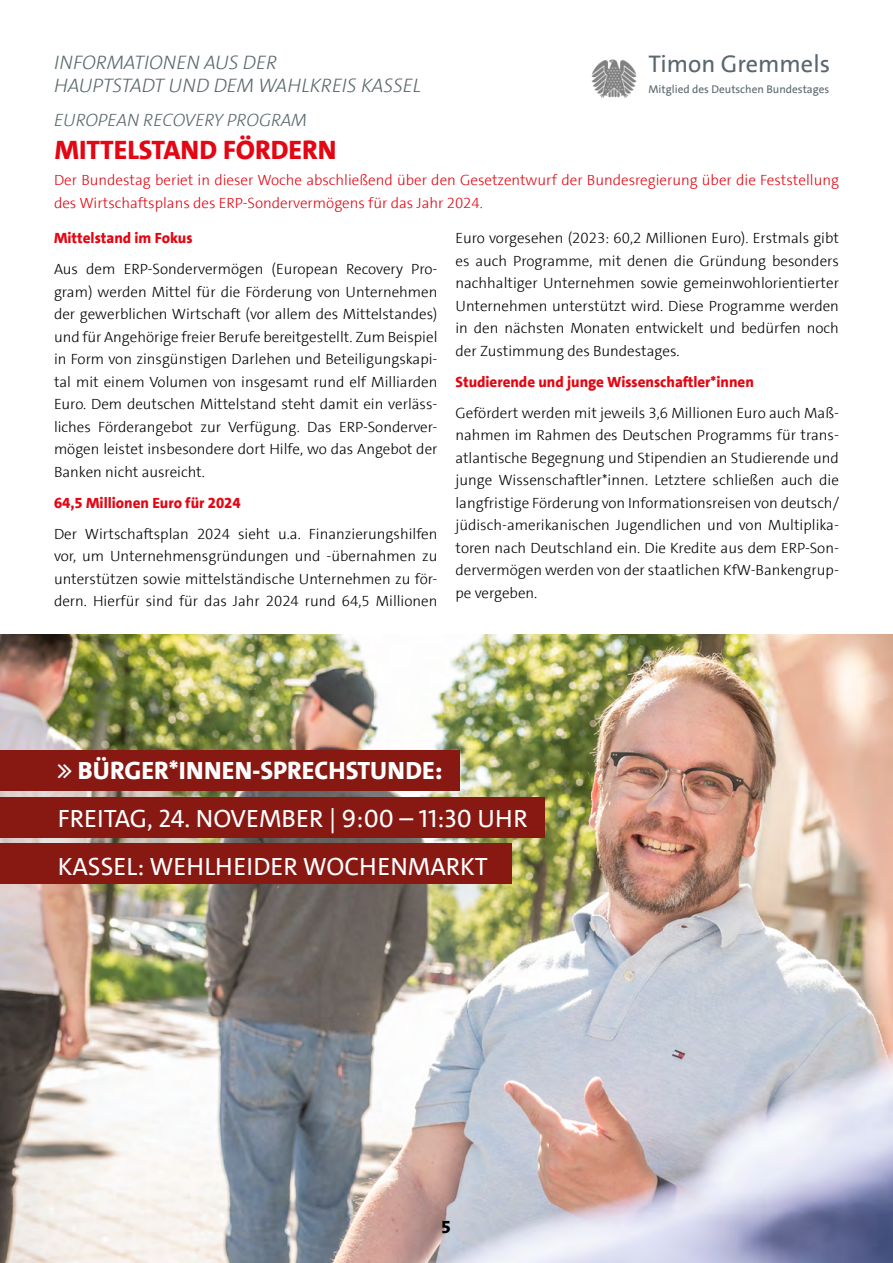
<style>
.page{position:relative;width:893px;height:1263px;background:#fff}
.page>*{position:absolute;margin:0;border:0;box-sizing:border-box;transform-origin:0 0}
.t1{font:800 27px "SPD The Sans Versal";color:#e30613}
.t2{font:25.2px/47.7px "SPD The Sans Versal";color:#fff}
.t3{font:800 25.2px "SPD The Sans Versal";color:#fff}
.t4{font:24.3px "SPD The Sans";color:#5a686d}
.t5{font:italic 300 19.8px/23.7px "SPD The Sans Versal";color:#5a686d}
.t6{font:italic 300 18px "SPD The Sans Versal";color:#5a686d}
.t7{font:800 18px "SPD The Sans";color:#000}
.t8{font:300 15px/22.5px "SPD The Sans";color:#000;text-align:justify}
.t9{font:300 15px/22.5px "SPD The Sans";color:#e30613}
.t10{font:800 15px "SPD The Sans";color:#e30613}
.t11{font:11.25px "SPD The Sans";color:#5a686d}
</style>
<div class="page">
<img style="left:0;top:635px;width:893px;height:628px">
<div style="left:0;top:844px;width:511px;height:40px;background:#881812"></div>
<div style="left:0;top:750px;width:459px;height:41px;background:#881812"></div>
<div style="left:0;top:797px;width:545px;height:40px;background:#881812"></div>
<img style="left:591px;top:59px;width:46px;height:39px">
<h3 class="t5" style="left:54px;top:50px;width:369px">INFORMATIONEN AUS DER<br>HAUPTSTADT UND DEM WAHLKREIS KASSEL</h3>
<h3 class="t4" style="left:648px;top:48px;width:183px">Timon Gremmels</h3>
<p class="t11" style="left:648px;top:82px;width:182px">Mitglied des Deutschen Bundestages</p>
<p class="t6" style="left:54px;top:108px;width:255px">EUROPEAN RECOVERY PROGRAM</p>
<h1 class="t1" style="left:55px;top:133px;width:283px">MITTELSTAND FÖRDERN</h1>
<p class="t9" style="left:54px;top:169px;width:786px">Der Bundestag beriet in dieser Woche abschließend über den Gesetzentwurf der Bundesregierung über die Feststellung des Wirtschaftsplans des ERP-Sondervermögens für das Jahr 2024.</p>
<p class="t8" style="left:455px;top:227px;width:385px">Euro vorgesehen (2023: 60,2 Millionen Euro). Erstmals gibt es auch Programme, mit denen die Gründung besonders nachhaltiger Unternehmen sowie gemeinwohlorientierter Unternehmen unterstützt wird. Diese Programme werden in den nächsten Monaten entwickelt und bedürfen noch der Zustimmung des Bundestages.</p>
<p class="t10" style="left:455px;top:372px;width:300px">Studierende und junge Wissenschaftler*innen</p>
<p class="t8" style="left:455px;top:402px;width:385px">Gefördert werden mit jeweils 3,6 Millionen Euro auch Maß&shy;nahmen im Rahmen des Deutschen Programms für trans&shy;atlantische Begegnung und Stipendien an Studierende und junge Wissenschaftler*innen. Letztere schließen auch die langfristige Förderung von Informationsreisen von deutsch/ jüdisch-amerikanischen Jugendlichen und von Multiplika&shy;toren nach Deutschland ein. Die Kredite aus dem ERP-Son&shy;dervermögen werden von der staatlichen KfW-Bankengrup&shy;pe vergeben.</p>
<p class="t10" style="left:54px;top:229px;width:140px">Mittelstand im Fokus</p>
<p class="t8" style="left:54px;top:258px;width:385px">Aus dem ERP-Sondervermögen (European Recovery Pro&shy;gram) werden Mittel für die Förderung von Unternehmen der gewerblichen Wirtschaft (vor allem des Mittelstandes) und für Angehörige freier Berufe bereitgestellt. Zum Beispiel in Form von zinsgünstigen Darlehen und Beteiligungskapi&shy;tal mit einem Volumen von insgesamt rund elf Milliarden Euro. Dem deutschen Mittelstand steht damit ein verläss&shy;liches Förderangebot zur Verfügung. Das ERP-Sonderver&shy;mögen leistet insbesondere dort Hilfe, wo das Angebot der Banken nicht ausreicht.</p>
<p class="t10" style="left:54px;top:493px;width:188px">64,5 Millionen Euro für 2024</p>
<p class="t8" style="left:54px;top:523px;width:385px">Der Wirtschaftsplan 2024 sieht u.a. Finanzierungshilfen vor, um Unternehmensgründungen und -übernahmen zu unterstützen sowie mittelständische Unternehmen zu för&shy;dern. Hierfür sind für das Jahr 2024 rund 64,5 Millionen</p>
<h2 class="t3" style="left:78px;top:754px;width:366px">BÜRGER*INNEN-SPRECHSTUNDE:</h2>
<h2 class="t2" style="left:58px;top:795px;width:471px">FREITAG, 24. NOVEMBER | 9:00 – 11:30 UHR<br>KASSEL: WEHLHEIDER WOCHENMARKT</h2>
<p class="t7" style="left:441px;top:1215px;width:11px">5</p>
</div>
